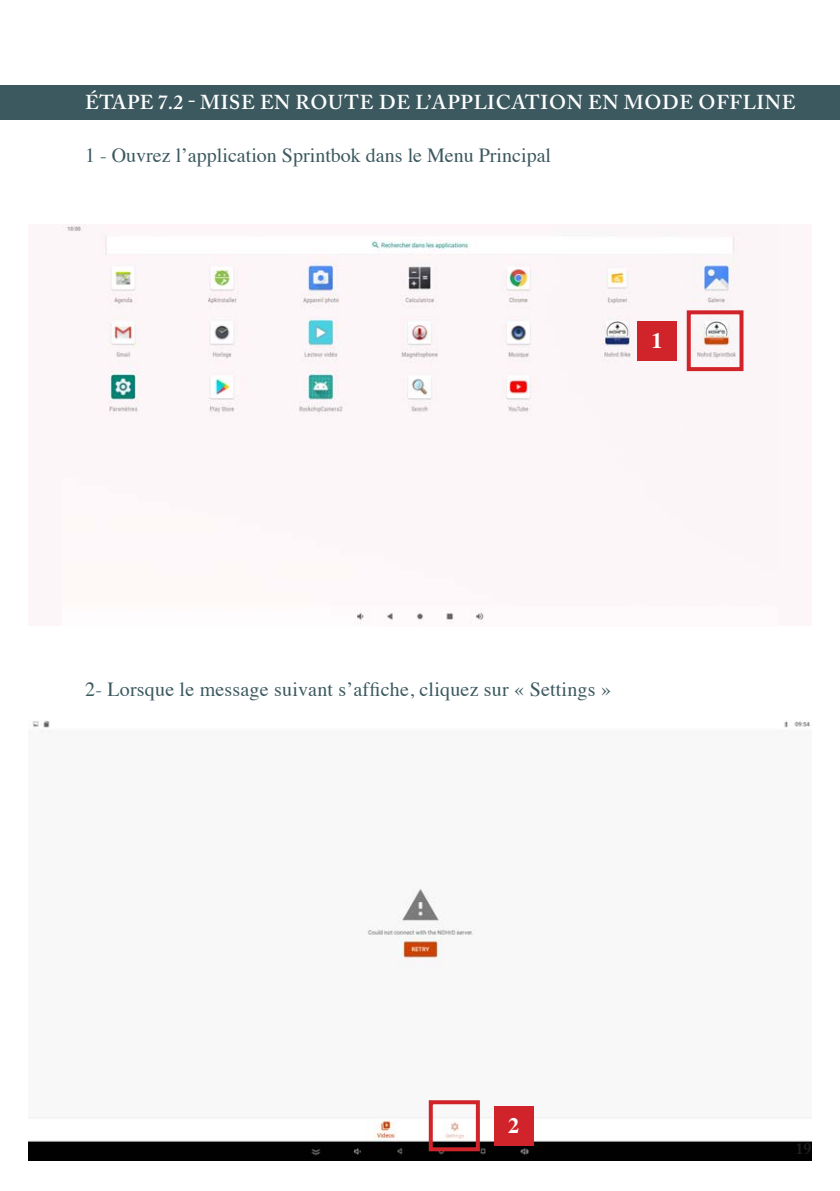
<style>
.page{position:relative;width:840px;height:1191px;background:#fff}
.page>*{position:absolute;margin:0;border:0;box-sizing:border-box;transform-origin:0 0}
.t1{font:700 22px "Times";color:#fff}
.t2{font:20px "Times";letter-spacing:.005em;color:#3c595f}
.t3{font:600 20px "Adobe Caslon Pro";letter-spacing:.035em;color:#fff}
.t4{font:600 16px "Adobe Caslon Pro";color:#231f20}
</style>
<div class="page">
<div style="left:0;top:85px;width:839px;height:34px;background:#3c595f"></div>
<img style="left:28px;top:720px;width:783px;height:440px">
<div style="left:428px;top:1100px;width:51px;height:51px;border:4px solid #d1232a"></div>
<div style="left:493px;top:1106px;width:40px;height:39px;background:#d1232a"></div>
<div style="left:28px;top:224px;width:783px;height:402px;background:#fdf6f8"></div>
<img style="left:65px;top:226px;width:679px;height:398px">
<div style="left:686px;top:310px;width:57px;height:61px;border:4px solid #d1232a"></div>
<div style="left:636px;top:321px;width:40px;height:39px;background:#d1232a"></div>
<p class="t3" style="left:85px;top:91px;width:711px">ÉTAPE 7.2 - MISE EN ROUTE DE L’APPLICATION EN MODE OFFLINE</p>
<p class="t2" style="left:85px;top:137px;width:467px">1 - Ouvrez l’application Sprintbok dans le Menu Principal</p>
<p class="t1" style="left:651px;top:320px;width:12px">1</p>
<p class="t2" style="left:85px;top:670px;width:527px">2- Lorsque le message suivant s’affiche, cliquez sur « Settings »</p>
<p class="t1" style="left:508px;top:1104px;width:13px">2</p>
<p class="t4" style="left:795px;top:1139px;width:17px">19</p>
</div>
